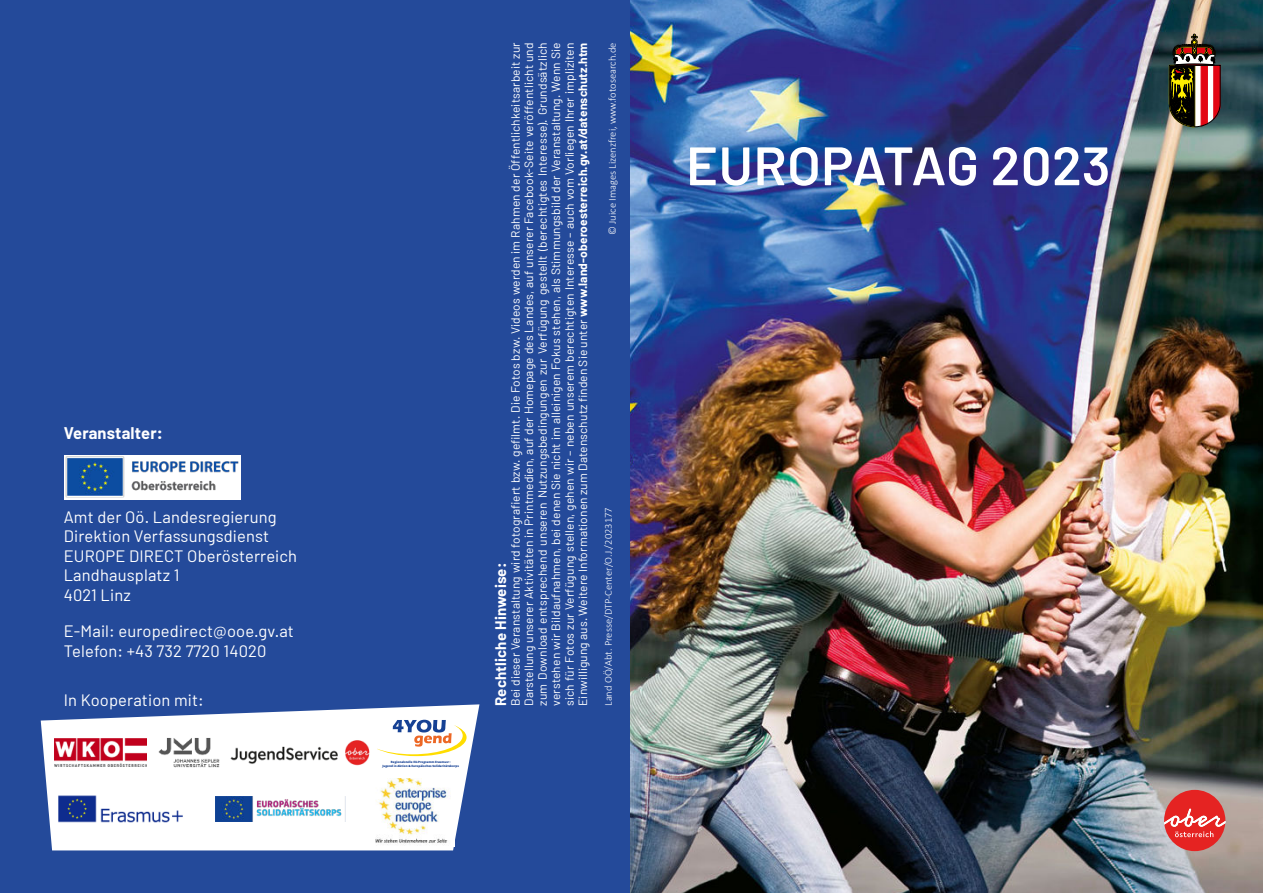
<style>
.page{position:relative;width:1263px;height:893px;background:#fff}
.page>*{position:absolute;margin:0;border:0;box-sizing:border-box;transform-origin:0 0}
.t1{font:600 54px "Barlow";letter-spacing:.01em;color:#fff}
.t2{font:16.5px/19.5px "Barlow";letter-spacing:.01em;color:#fff}
.t3{font:700 16.5px "Barlow";letter-spacing:.01em;color:#fff}
.t4{font:700 15px "Barlow";letter-spacing:.01em;color:#fff}
.t5{font:12px/13.5px "Barlow";letter-spacing:.01em;color:#fff;text-align:justify}
.t6{font:300 10.5px "Calibri";color:#fff}
.t7{font:800 3px/3.6px "Open Sans";color:#164194;text-align:center}
.s1{font-weight:700}
</style>
<div class="page">
<img style="left:629px;top:0;width:634px;height:893px">
<div style="left:0;top:0;width:629px;height:893px;background:#244a9a"></div>
<svg style="left:41px;top:704px;width:438px;height:146px;fill:#fff"></svg>
<svg style="left:1164px;top:790px;width:61px;height:61px;background:#dd5755"></svg>
<svg style="left:1169px;top:34px;width:52px;height:93px;background:#7a5242"></svg>
<svg style="left:376px;top:720px;width:91px;height:36px;background:#e3ddd2"></svg>
<img style="left:366px;top:778px;width:88px;height:68px">
<img style="left:51px;top:789px;width:139px;height:39px">
<img style="left:215px;top:796px;width:130px;height:25px">
<img style="left:227px;top:733px;width:149px;height:39px">
<img style="left:54px;top:738px;width:93px;height:28px">
<img style="left:64px;top:455px;width:177px;height:44px">
<img style="left:151px;top:729px;width:76px;height:46px">
<h2 class="t3" style="left:64px;top:427px;width:101px">Veranstalter:</h2>
<h2 class="t2" style="left:64px;top:508px;width:235px">Amt der Oö. Landesregierung<br>Direktion Verfassungsdienst<br>EUROPE DIRECT Oberösterreich<br>Landhausplatz 1<br>4021 Linz</h2>
<h2 class="t2" style="left:64px;top:623px;width:232px">E-Mail: europedirect@ooe.gv.at<br>Telefon: +43 732 7720 14020</h2>
<h2 class="t2" style="left:64px;top:691px;width:142px">In Kooperation mit:</h2>
<p class="t7" style="left:382px;top:761px;width:78px">Regionalstelle EU-Programm Erasmus+:<br>Jugend in Aktion &amp; Europäisches Solidaritätskorps</p>
<p class="t5" style="left:508px;top:706px;width:665px;rotate:-90deg">Bei dieser Veranstaltung wird fotografiert bzw. gefilmt. Die Fotos bzw. Videos werden im Rahmen der Öffentlichkeitsarbeit zur</p>
<p class="t5" style="left:522px;top:706px;width:665px;rotate:-90deg">Darstellung unserer Aktivitäten in Printmedien, auf der Homepage des Landes, auf unserer Facebook-Seite veröffentlicht und zum Download entsprechend unseren Nutzungsbedingungen zur Verfügung gestellt (berechtigtes Interesse). Grundsätzlich verstehen wir Bildaufnahmen, bei denen Sie nicht im alleinigen Fokus stehen, als Stimmungsbild der Veranstaltung. Wenn Sie sich für Fotos zur Verfügung stellen, gehen wir – neben unserem berechtigten Interesse – auch vom Vorliegen Ihrer impliziten Einwilligung aus. Weitere Informationen zum Datenschutz finden Sie unter <span class="s1">www.land-oberoesterreich.gv.at/datenschutz.htm</span></p>
<p class="t6" style="left:608px;top:235px;width:194px;rotate:-90deg">© Juice Images Lizenzfrei, www.fotosearch.de</p>
<p class="t6" style="left:603px;top:706px;width:200px;rotate:-90deg">Land OÖ/Abt. Presse/DTP-Center/O.J./2023177</p>
<p class="t4" style="left:495px;top:706px;width:144px;rotate:-90deg">Rechtliche Hinweise:</p>
<h1 class="t1" style="left:686px;top:135px;width:426px">EUROPATAG 2023</h1>
</div>
